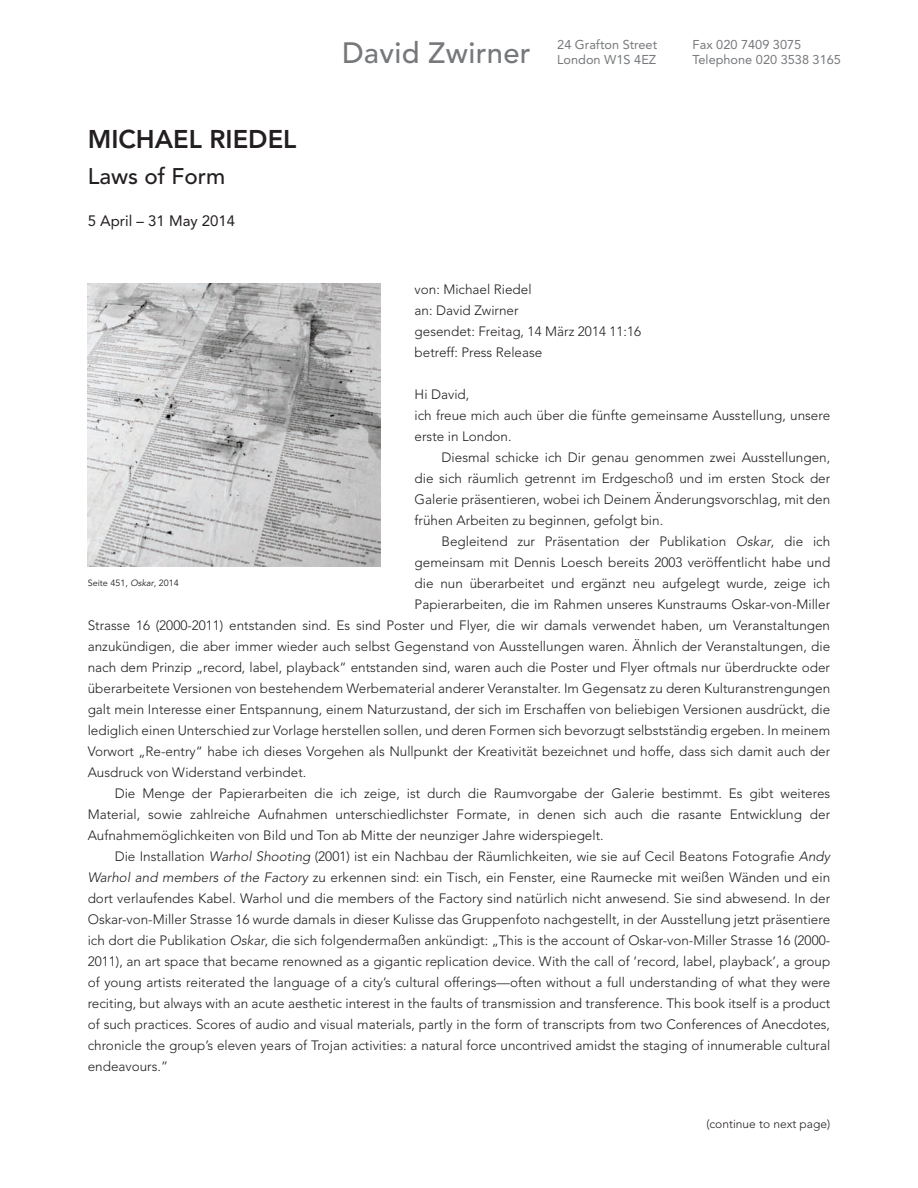
<style>
.page{position:relative;width:918px;height:1188px;background:#fff}
.page>*{position:absolute;margin:0;border:0;box-sizing:border-box;transform-origin:0 0}
.t1{font:500 29.25px "Avenir";letter-spacing:.01em;color:#76787b}
.t2{font:800 25.5px "Avenir";color:#231f20}
.t3{font:500 22.5px "Avenir";color:#231f20}
.t4{font:15px "Avenir";color:#231f20}
.t5{font:300 13.5px/21px "Avenir";color:#231f20}
.t6{font:12.75px/15px "Avenir";color:#76787b}
.t7{font:300 12px "Avenir";color:#231f20}
.t8{font:9px "Avenir";color:#231f20}
.s1{font-style:italic}
</style>
<div class="page">
<img style="left:88px;top:284px;width:293px;height:282px">
<h2 class="t2" style="left:88px;top:124px;width:210px">MICHAEL RIEDEL</h2>
<h3 class="t3" style="left:88px;top:163px;width:139px">Laws of Form</h3>
<p class="t4" style="left:88px;top:212px;width:149px">5 April – 31 May 2014</p>
<h1 class="t1" style="left:342px;top:36px;width:190px">David Zwirner</h1>
<p class="t6" style="left:557px;top:37px;width:101px">24 Grafton Street<br>London W1S 4EZ</p>
<p class="t6" style="left:693px;top:37px;width:150px">Fax 020 7409 3075<br>Telephone 020 3538 3165</p>
<p class="t5" style="left:415px;top:279px;width:228px">von: Michael Riedel<br>an: David Zwirner<br>gesendet: Freitag, 14 März 2014 11:16 betreff: Press Release</p>
<p class="t5" style="left:415px;top:384px;width:417px">Hi David,<br>ich freue mich auch über die fünfte gemeinsame Ausstellung, unsere erste in London.</p>
<p class="t5" style="left:415px;top:447px;width:417px;text-align:justify;text-indent:27px">Diesmal schicke ich Dir genau genommen zwei Ausstellungen, die sich räumlich getrennt im Erdgeschoß und im ersten Stock der Galerie präsentieren, wobei ich Deinem Änderungsvorschlag, mit den frühen Arbeiten zu beginnen, gefolgt bin.</p>
<p class="t5" style="left:442px;top:531px;width:390px">Begleitend zur Präsentation der Publikation <span class="s1">Oskar</span>, die ich</p>
<p class="t5" style="left:415px;top:552px;width:417px">gemeinsam mit Dennis Loesch bereits 2003 veröffentlicht habe und</p>
<p class="t5" style="left:415px;top:573px;width:417px">die nun überarbeitet und ergänzt neu aufgelegt wurde, zeige ich</p>
<p class="t5" style="left:415px;top:594px;width:417px">Papierarbeiten, die im Rahmen unseres Kunstraums Oskar-von-Miller</p>
<p class="t5" style="left:88px;top:615px;width:744px">Strasse 16 (2000-2011) entstanden sind. Es sind Poster und Flyer, die wir damals verwendet haben, um Veranstaltungen</p>
<p class="t5" style="left:88px;top:636px;width:744px">anzukündigen, die aber immer wieder auch selbst Gegenstand von Ausstellungen waren. Ähnlich der Veranstaltungen, die</p>
<p class="t5" style="left:88px;top:657px;width:744px">nach dem Prinzip „record, label, playback“ entstanden sind, waren auch die Poster und Flyer oftmals nur überdruckte oder</p>
<p class="t5" style="left:88px;top:678px;width:744px">überarbeitete Versionen von bestehendem Werbematerial anderer Veranstalter. Im Gegensatz zu deren Kulturanstrengungen</p>
<p class="t5" style="left:88px;top:699px;width:744px">galt mein Interesse einer Entspannung, einem Naturzustand, der sich im Erschaffen von beliebigen Versionen ausdrückt, die</p>
<p class="t5" style="left:88px;top:720px;width:744px">lediglich einen Unterschied zur Vorlage herstellen sollen, und deren Formen sich bevorzugt selbstständig ergeben. In meinem</p>
<p class="t5" style="left:88px;top:741px;width:744px">Vorwort „Re-entry“ habe ich dieses Vorgehen als Nullpunkt der Kreativität bezeichnet und hoffe, dass sich damit auch der</p>
<p class="t5" style="left:88px;top:762px;width:220px">Ausdruck von Widerstand verbindet.</p>
<p class="t5" style="left:115px;top:783px;width:717px">Die Menge der Papierarbeiten die ich zeige, ist durch die Raumvorgabe der Galerie bestimmt. Es gibt weiteres</p>
<p class="t5" style="left:88px;top:804px;width:744px">Material, sowie zahlreiche Aufnahmen unterschiedlichster Formate, in denen sich auch die rasante Entwicklung der</p>
<p class="t5" style="left:88px;top:825px;width:517px">Aufnahmemöglichkeiten von Bild und Ton ab Mitte der neunziger Jahre widerspiegelt.</p>
<p class="t5" style="left:115px;top:846px;width:717px">Die Installation <span class="s1">Warhol Shooting</span> (2001) ist ein Nachbau der Räumlichkeiten, wie sie auf Cecil Beatons Fotografie <span class="s1">Andy</span></p>
<p class="t5" style="left:88px;top:867px;width:744px"><span class="s1">Warhol and members of the Factory</span> zu erkennen sind: ein Tisch, ein Fenster, eine Raumecke mit weißen Wänden und ein</p>
<p class="t5" style="left:88px;top:888px;width:744px">dort verlaufendes Kabel. Warhol und die members of the Factory sind natürlich nicht anwesend. Sie sind abwesend. In der</p>
<p class="t5" style="left:88px;top:909px;width:744px">Oskar-von-Miller Strasse 16 wurde damals in dieser Kulisse das Gruppenfoto nachgestellt, in der Ausstellung jetzt präsentiere</p>
<p class="t5" style="left:88px;top:930px;width:744px">ich dort die Publikation <span class="s1">Oskar</span>, die sich folgendermaßen ankündigt: „This is the account of Oskar-von-Miller Strasse 16 (2000-</p>
<p class="t5" style="left:88px;top:951px;width:744px">2011), an art space that became renowned as a gigantic replication device. With the call of ‘record, label, playback’, a group</p>
<p class="t5" style="left:88px;top:972px;width:744px">of young artists reiterated the language of a city’s cultural offerings—often without a full understanding of what they were</p>
<p class="t5" style="left:88px;top:993px;width:744px">reciting, but always with an acute aesthetic interest in the faults of transmission and transference. This book itself is a product</p>
<p class="t5" style="left:88px;top:1014px;width:744px">of such practices. Scores of audio and visual materials, partly in the form of transcripts from two Conferences of Anecdotes,</p>
<p class="t5" style="left:88px;top:1035px;width:744px">chronicle the group’s eleven years of Trojan activities: a natural force uncontrived amidst the staging of innumerable cultural</p>
<p class="t5" style="left:88px;top:1056px;width:82px">endeavours.”</p>
<p class="t8" style="left:88px;top:578px;width:93px">Seite 451, <span class="s1">Oskar</span>, 2014</p>
<p class="t7" style="left:706px;top:1117px;width:125px">(continue to next page)</p>
</div>
